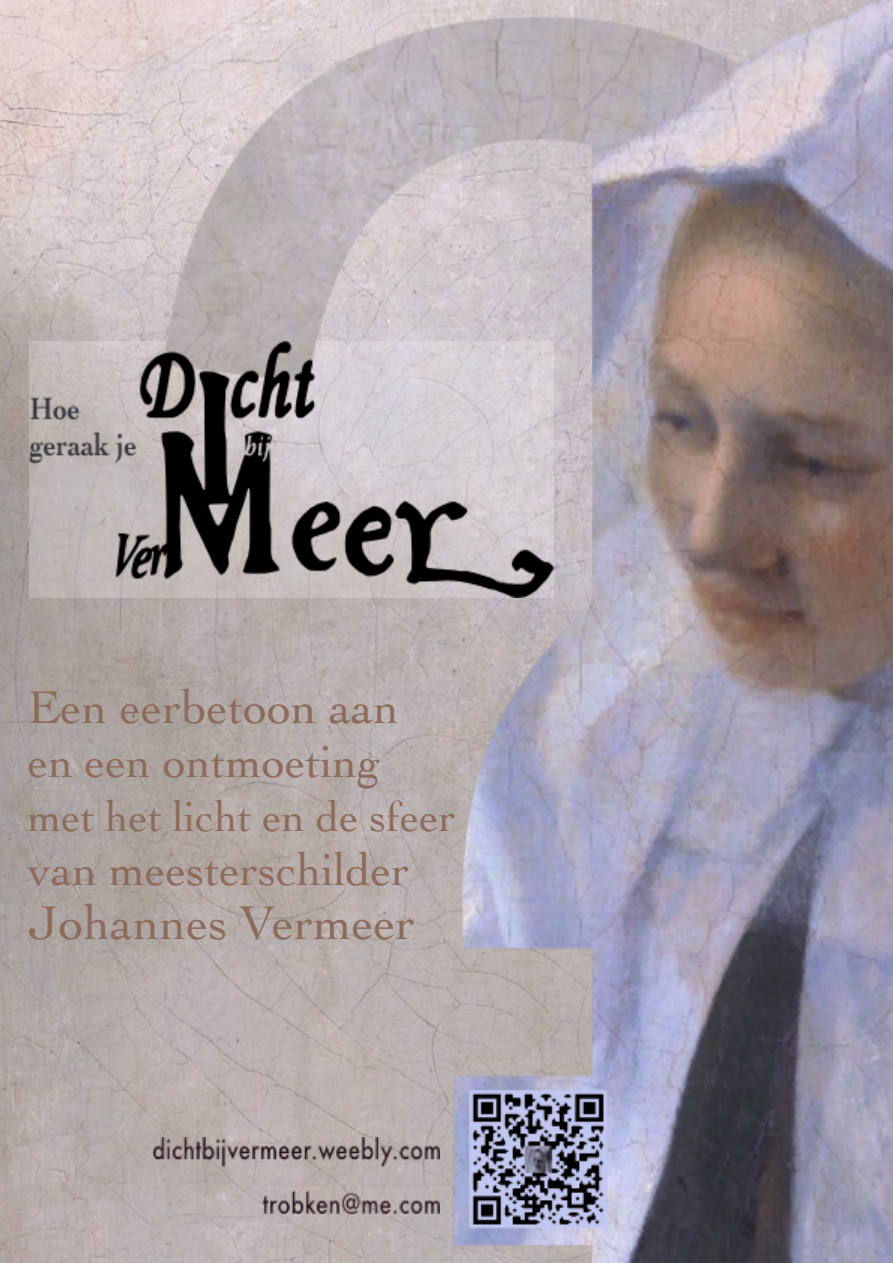
<style>
.page{position:relative;width:893px;height:1263px;background:#fff}
.page>*{position:absolute;margin:0;border:0;box-sizing:border-box;transform-origin:0 0}
.t1{font:49.5px "Cochin";color:#8d6b5a}
.t2{font:48px "Cochin";color:#8d6b5a}
.t3{font:46.5px "Cochin";color:#8d6b5a}
.t4{font:43.5px "Cochin";color:#8d6b5a}
</style>
<div class="page">
<img style="left:0;top:0;width:592px;height:1263px">
<img style="left:592px;top:0;width:301px;height:1263px">
<img style="left:164px;top:17px;width:729px;height:1228px">
<img style="left:470px;top:1090px;width:138px;height:138px">
<img style="left:153px;top:1137px;width:286px;height:77px">
<img style="left:30px;top:342px;width:524px;height:255px">
<p class="t2" style="left:28px;top:689px;width:373px">Een eerbetoon aan</p>
<p class="t3" style="left:28px;top:744px;width:354px">en een ontmoeting</p>
<p class="t4" style="left:28px;top:800px;width:429px">met het licht en de sfeer</p>
<p class="t3" style="left:28px;top:852px;width:383px">van meesterschilder</p>
<p class="t1" style="left:28px;top:904px;width:389px">Johannes Vermeer</p>
</div>
